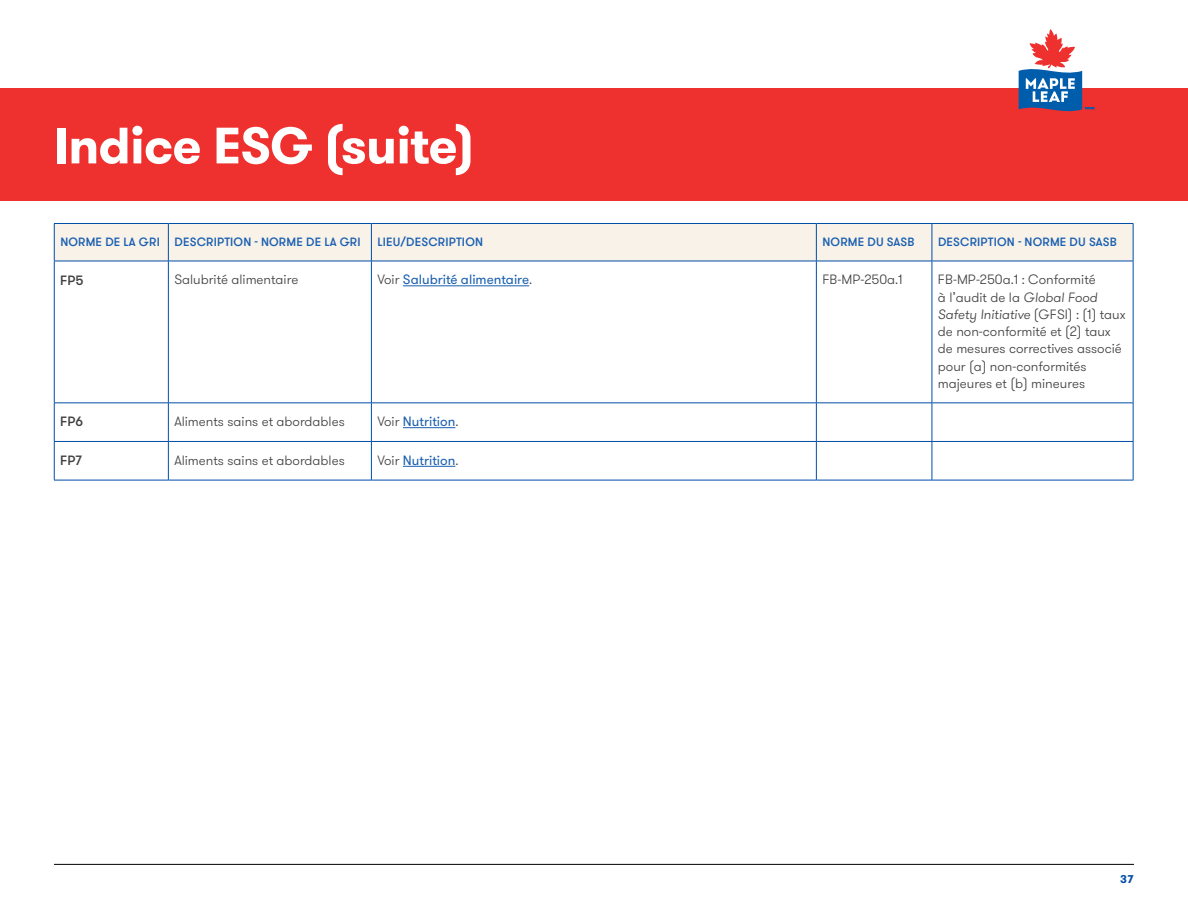
<style>
.page{position:relative;width:1188px;height:918px;background:#fff}
.page>*{position:absolute;margin:0;border:0;box-sizing:border-box;transform-origin:0 0}
.t1{font:700 51px "GT Walsheim";letter-spacing:-.02em;color:#fff}
.Table_Text{font:300 13.5px/17.2px "GT Walsheim";color:#414042}
.Table_Text-2{font:13.5px "GT Walsheim";color:#1a5fb0}
.Table_Disclosure{font:500 13.5px "GT Walsheim";color:#414042}
.Table_Head{font:500 12px "GT Walsheim";letter-spacing:.015em;color:#1a5fb0}
.t2{font:700 11.25px "GT Walsheim";color:#004da7}
.s1{font-weight:300;color:#414042}
.s2{font-style:italic}
</style>
<div class="page">
<hr style="left:54px;top:864px;width:1080px;height:1px;background:#000">
<div style="left:0;top:88px;width:1188px;height:112px;background:#ee312f"></div>
<svg style="left:1019px;top:29px;width:76px;height:82px"></svg>
<div style="left:55px;top:224px;width:1078px;height:37px;background:#f8f2e9"></div>
<hr style="left:371px;top:261px;width:1px;height:142px;background:#004da7">
<hr style="left:816px;top:261px;width:1px;height:142px;background:#004da7">
<hr style="left:932px;top:261px;width:1px;height:142px;background:#004da7">
<hr style="left:54px;top:403px;width:114px;height:1px;background:#004da7">
<hr style="left:168px;top:403px;width:203px;height:1px;background:#004da7">
<hr style="left:371px;top:403px;width:445px;height:1px;background:#004da7">
<hr style="left:371px;top:403px;width:1px;height:38px;background:#004da7">
<hr style="left:816px;top:403px;width:116px;height:1px;background:#004da7">
<hr style="left:816px;top:403px;width:1px;height:38px;background:#004da7">
<hr style="left:932px;top:403px;width:201px;height:1px;background:#004da7">
<hr style="left:932px;top:403px;width:1px;height:38px;background:#004da7">
<hr style="left:54px;top:441px;width:114px;height:1px;background:#004da7">
<hr style="left:168px;top:441px;width:203px;height:1px;background:#004da7">
<hr style="left:371px;top:441px;width:445px;height:1px;background:#004da7">
<hr style="left:371px;top:442px;width:1px;height:38px;background:#004da7">
<hr style="left:816px;top:441px;width:116px;height:1px;background:#004da7">
<hr style="left:816px;top:442px;width:1px;height:38px;background:#004da7">
<hr style="left:932px;top:441px;width:201px;height:1px;background:#004da7">
<hr style="left:932px;top:442px;width:1px;height:38px;background:#004da7">
<hr style="left:54px;top:480px;width:114px;height:1px;background:#004da7">
<hr style="left:168px;top:480px;width:203px;height:1px;background:#004da7">
<hr style="left:371px;top:480px;width:445px;height:1px;background:#004da7">
<hr style="left:816px;top:480px;width:116px;height:1px;background:#004da7">
<hr style="left:932px;top:480px;width:201px;height:1px;background:#004da7">
<hr style="left:54px;top:223px;width:114px;height:1px;background:#004da7">
<hr style="left:54px;top:224px;width:1px;height:37px;background:#004da7">
<hr style="left:168px;top:223px;width:203px;height:1px;background:#004da7">
<hr style="left:371px;top:223px;width:445px;height:1px;background:#004da7">
<hr style="left:816px;top:223px;width:116px;height:1px;background:#004da7">
<hr style="left:932px;top:223px;width:201px;height:1px;background:#004da7">
<hr style="left:1133px;top:224px;width:1px;height:37px;background:#004da7">
<hr style="left:54px;top:261px;width:114px;height:1px;background:#004da7">
<hr style="left:168px;top:261px;width:203px;height:1px;background:#004da7">
<hr style="left:371px;top:261px;width:445px;height:1px;background:#004da7">
<hr style="left:816px;top:261px;width:116px;height:1px;background:#004da7">
<hr style="left:932px;top:261px;width:201px;height:1px;background:#004da7">
<hr style="left:168px;top:224px;width:1px;height:37px;background:#004da7">
<hr style="left:371px;top:224px;width:1px;height:37px;background:#004da7">
<hr style="left:816px;top:224px;width:1px;height:37px;background:#004da7">
<hr style="left:932px;top:224px;width:1px;height:37px;background:#004da7">
<hr style="left:54px;top:261px;width:1px;height:142px;background:#004da7">
<hr style="left:54px;top:403px;width:1px;height:38px;background:#004da7">
<hr style="left:54px;top:442px;width:1px;height:38px;background:#004da7">
<hr style="left:168px;top:261px;width:1px;height:142px;background:#004da7">
<hr style="left:1133px;top:261px;width:1px;height:142px;background:#004da7">
<hr style="left:168px;top:403px;width:1px;height:38px;background:#004da7">
<hr style="left:1133px;top:403px;width:1px;height:38px;background:#004da7">
<hr style="left:168px;top:442px;width:1px;height:38px;background:#004da7">
<hr style="left:1133px;top:442px;width:1px;height:38px;background:#004da7">
<hr style="left:403px;top:285px;width:126px;height:1px;background:#1a5fb0">
<hr style="left:403px;top:427px;width:52px;height:1px;background:#1a5fb0">
<hr style="left:403px;top:466px;width:52px;height:1px;background:#1a5fb0">
<h1 class="t1" style="left:54px;top:113px;width:422px">Indice ESG (suite)</h1>
<h2 class="Table_Head" style="left:60px;top:234px;width:101px">NORME DE LA GRI</h2>
<h2 class="Table_Head" style="left:174px;top:234px;width:188px">DESCRIPTION - NORME DE LA GRI</h2>
<h2 class="Table_Head" style="left:377px;top:234px;width:107px">LIEU/DESCRIPTION</h2>
<h2 class="Table_Head" style="left:822px;top:234px;width:94px">NORME DU SASB</h2>
<h2 class="Table_Head" style="left:938px;top:234px;width:181px">DESCRIPTION - NORME DU SASB</h2>
<p class="Table_Disclosure" style="left:60px;top:271px;width:25px">FP5</p>
<p class="Table_Text" style="left:174px;top:271px;width:125px">Salubrité alimentaire</p>
<p class="Table_Text-2" style="left:377px;top:271px;width:156px"><span class="s1">Voir</span> Salubrité alimentaire<span class="s1">.</span></p>
<p class="Table_Text" style="left:822px;top:271px;width:82px">FB-MP-250a.1</p>
<p class="Table_Text" style="left:938px;top:271px;width:189px">FB-MP-250a.1 : Conformité<br>à l’audit de la <span class="s2">Global Food<br>Safety Initiative</span> (GFSI) : (1) taux de non-conformité et (2) taux de mesures correctives associé pour (a) non-conformités majeures et (b) mineures</p>
<p class="Table_Disclosure" style="left:60px;top:413px;width:24px">FP6</p>
<p class="Table_Text" style="left:174px;top:413px;width:172px">Aliments sains et abordables</p>
<p class="Table_Text-2" style="left:377px;top:413px;width:83px"><span class="s1">Voir</span> Nutrition<span class="s1">.</span></p>
<p class="Table_Disclosure" style="left:60px;top:452px;width:23px">FP7</p>
<p class="Table_Text" style="left:174px;top:452px;width:172px">Aliments sains et abordables</p>
<p class="Table_Text-2" style="left:377px;top:452px;width:83px"><span class="s1">Voir</span> Nutrition<span class="s1">.</span></p>
<p class="t2" style="left:1120px;top:872px;width:15px">37</p>
</div>
